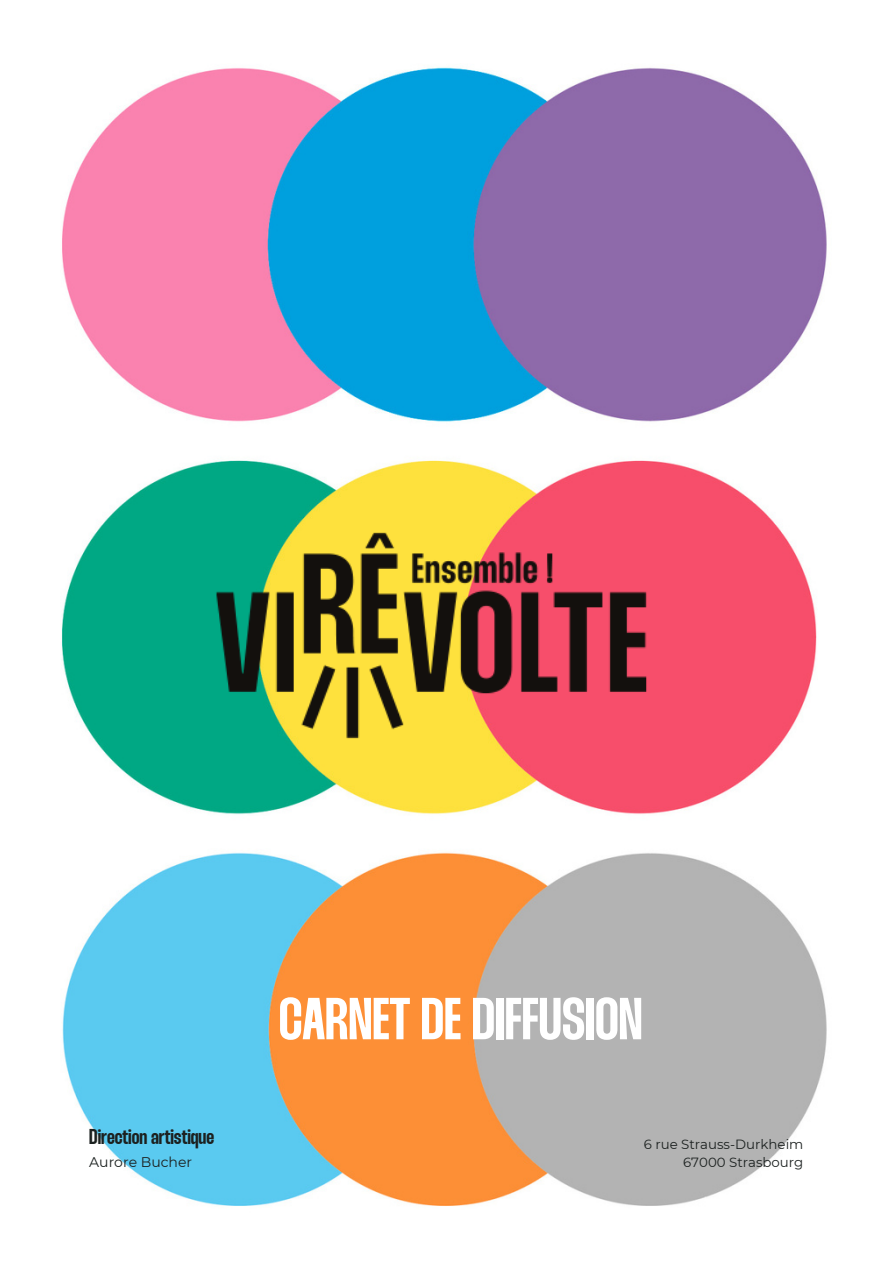
<style>
.page{position:relative;width:893px;height:1264px;background:#fff}
.page>*{position:absolute;margin:0;border:0;box-sizing:border-box;transform-origin:0 0}
.t1{font:59.1px "Thunder Semi Bold LC";color:#fff}
.t2{font:21.45px "Thunder Semi Bold LC";color:#1c2120}
.t3{font:13.95px "Montserrat";color:#1c2120}
.t4{font:13.35px/17.9px "Montserrat";color:#1c2120;text-align:right}
</style>
<div class="page">
<img style="left:61px;top:67px;width:766px;height:1139px">
<img style="left:196px;top:424px;width:471px;height:413px">
<h2 class="t2" style="left:89px;top:1128px;width:126px">Direction artistique</h2>
<p class="t3" style="left:89px;top:1153px;width:104px">Aurore Bucher</p>
<h1 class="t1" style="left:279px;top:996px;width:365px">CARNET DE DIFFUSION</h1>
<p class="t4" style="left:643px;top:1135px;width:161px">6 rue Strauss-Durkheim<br>67000 Strasbourg</p>
</div>
